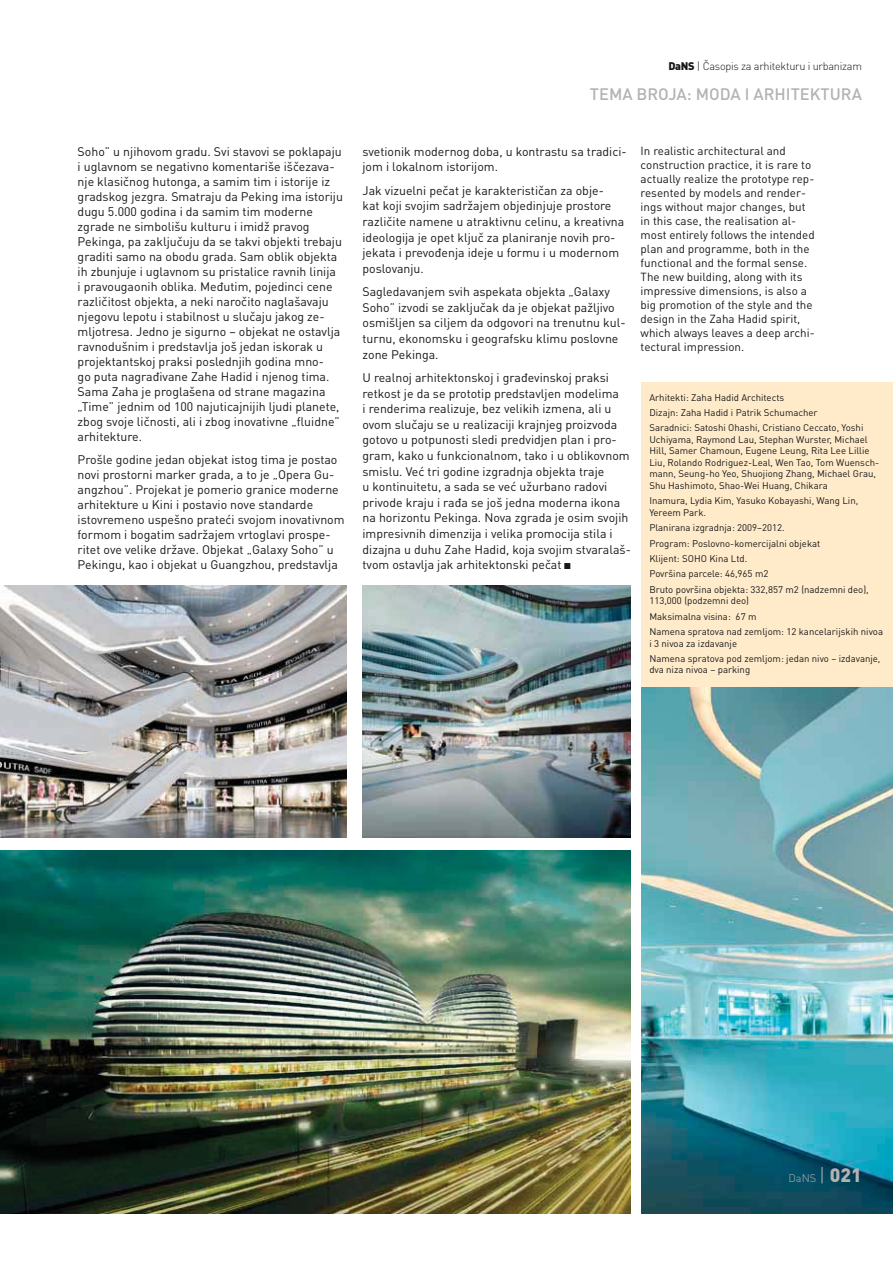
<style>
.page{position:relative;width:893px;height:1263px;background:#fff}
.page>*{position:absolute;margin:0;border:0;box-sizing:border-box;transform-origin:0 0}
.t1{font:500 16.5px "DIN Pro";color:#b1b2b4}
.t2{font:12.3px/15px "DIN Pro";color:#171819}
.t3{font:11.7px/14px "DIN Pro";color:#171819}
.t4{font:300 10.95px "DIN Pro";letter-spacing:-.025em;color:#171819}
.t5{font:300 10.95px "DIN Pro";color:#b1b2b4}
.t6{font:9.6px/15.5px "DIN Pro";color:#171819}
.s1{font-weight:900}
.s2{font-size:19.2px}
.s3{font-weight:900;font-size:19.2px}
</style>
<div class="page">
<img style="left:0;top:585px;width:346px;height:252px">
<div style="left:641px;top:382px;width:251px;height:315px;background:#ffebca"></div>
<img style="left:362px;top:585px;width:269px;height:252px">
<img style="left:0;top:851px;width:631px;height:362px">
<img style="left:641px;top:687px;width:251px;height:526px">
<p class="t2" style="left:78px;top:145px;width:267px">Soho” u njihovom gradu. Svi stavovi se poklapaju i uglavnom se negativno komentariše iščezava&shy;nje klasičnog hutonga, a samim tim i istorije iz gradskog jezgra. Smatraju da Peking ima istoriju dugu 5.000 godina i da samim tim moderne zgrade ne simbolišu kulturu i imidž pravog Pekinga, pa zaključuju da se takvi objekti trebaju graditi samo na obodu grada. Sam oblik objekta ih zbunjuje i uglavnom su pristalice ravnih linija<br>i pravougaonih oblika. Međutim, pojedinci cene različitost objekta, a neki naročito naglašavaju njegovu lepotu i stabilnost u slučaju jakog ze&shy;mljotresa. Jedno je sigurno – objekat ne ostavlja ravnodušnim i predstavlja još jedan iskorak u projektantskoj praksi poslednjih godina mno-<br>go puta nagrađivane Zahe Hadid i njenog tima.<br>Sama Zaha je proglašena od strane magazina „Time” jednim od 100 najuticajnijih ljudi planete, zbog svoje ličnosti, ali i zbog inovativne „fluidne” arhitekture.</p>
<p class="t2" style="left:78px;top:454px;width:268px">Prošle godine jedan objekat istog tima je postao novi prostorni marker grada, a to je „Opera Gu&shy;angzhou”. Projekat je pomerio granice moderne arhitekture u Kini i postavio nove standarde istovremeno uspešno prateći svojom inovativnom formom i bogatim sadržajem vrtoglavi prospe&shy;ritet ove velike države. Objekat „Galaxy Soho” u Pekingu, kao i objekat u Guangzhou, predstavlja</p>
<p class="t4" style="left:668px;top:60px;width:195px"><span class="s1">DaNS</span> | Časopis za arhitekturu i urbanizam</p>
<h1 class="t1" style="left:590px;top:85px;width:273px">TEMA BROJA: MODA I ARHITEKTURA</h1>
<p class="t2" style="left:362px;top:145px;width:266px;line-height:15.6px">svetionik modernog doba, u kontrastu sa tradici&shy;jom i lokalnom istorijom.</p>
<p class="t2" style="left:362px;top:184px;width:263px;line-height:15.6px">Jak vizuelni pečat je karakterističan za obje-<br>kat koji svojim sadržajem objedinjuje prostore različite namene u atraktivnu celinu, a kreativna ideologija je opet ključ za planiranje novih pro&shy;jekata i prevođenja ideje u formu i u modernom poslovanju.</p>
<p class="t2" style="left:362px;top:285px;width:265px;line-height:15.6px">Sagledavanjem svih aspekata objekta „Galaxy Soho” izvodi se zaključak da je objekat pažljivo osmišljen sa ciljem da odgovori na trenutnu kul&shy;turnu, ekonomsku i geografsku klimu poslovne zone Pekinga.</p>
<p class="t2" style="left:362px;top:371px;width:270px;line-height:15.6px">U realnoj arhitektonskoj i građevinskoj praksi retkost je da se prototip predstavljen modelima<br>i renderima realizuje, bez velikih izmena, ali u ovom slučaju se u realizaciji krajnjeg proizvoda gotovo u potpunosti sledi predvidjen plan i pro&shy;gram, kako u funkcionalnom, tako i u oblikovnom smislu. Već tri godine izgradnja objekta traje<br>u kontinuitetu, a sada se već užurbano radovi privode kraju i rađa se još jedna moderna ikona na horizontu Pekinga. Nova zgrada je osim svojih impresivnih dimenzija i velika promocija stila i dizajna u duhu Zahe Hadid, koja svojim stvaralaš&shy;tvom ostavlja jak arhitektonski pečat</p>
<p class="t3" style="left:640px;top:145px;width:176px">In realistic architectural and construction practice, it is rare to actually realize the prototype rep&shy;resented by models and render&shy;ings without major changes, but in this case, the realisation al&shy;most entirely follows the intended plan and programme, both in the functional and the formal sense.<br>The new building, along with its impressive dimensions, is also a big promotion of the style and the design in the Zaha Hadid spirit, which always leaves a deep archi&shy;tectural impression.</p>
<p class="t6" style="left:649px;top:391px;width:215px">Arhitekti: Zaha Hadid Architects<br>Dizajn: Zaha Hadid i Patrik Schumacher<br>Saradnici: Satoshi Ohashi, Cristiano Ceccato, Yoshi</p>
<p class="t6" style="left:649px;top:435px;width:231px;line-height:11.6px">Uchiyama, Raymond Lau, Stephan Wurster, Michael Hill, Samer Chamoun, Eugene Leung, Rita Lee Lillie Liu, Rolando Rodriguez-Leal, Wen Tao, Tom Wuensch&shy;mann, Seung-ho Yeo, Shuojiong Zhang, Michael Grau, Shu Hashimoto, Shao-Wei Huang, Chikara</p>
<p class="t6" style="left:649px;top:496px;width:210px;line-height:11.6px">Inamura, Lydia Kim, Yasuko Kobayashi, Wang Lin,<br>Yereem Park.</p>
<p class="t6" style="left:649px;top:521px;width:221px">Planirana izgradnja: 2009–2012.<br>Program: Poslovno-komercijalni objekat<br>Klijent: SOHO Kina Ltd.<br>Površina parcele: 46,965 m2<br>Bruto površina objekta: 332,857 m2 (nadzemni deo),</p>
<p class="t6" style="left:649px;top:594px;width:235px">113,000 (podzemni deo)<br>Maksimalna visina: 67 m<br>Namena spratova nad zemljom: 12 kancelarijskih nivoa</p>
<p class="t6" style="left:649px;top:636px;width:232px">i 3 nivoa za izdavanje<br>Namena spratova pod zemljom: jedan nivo – izdavanje,</p>
<p class="t6" style="left:649px;top:663px;width:102px">dva niza nivoa – parking</p>
<p class="t5" style="left:788px;top:1172px;width:75px">DaNS <span class="s2">|</span> <span class="s3">021</span></p>
</div>
